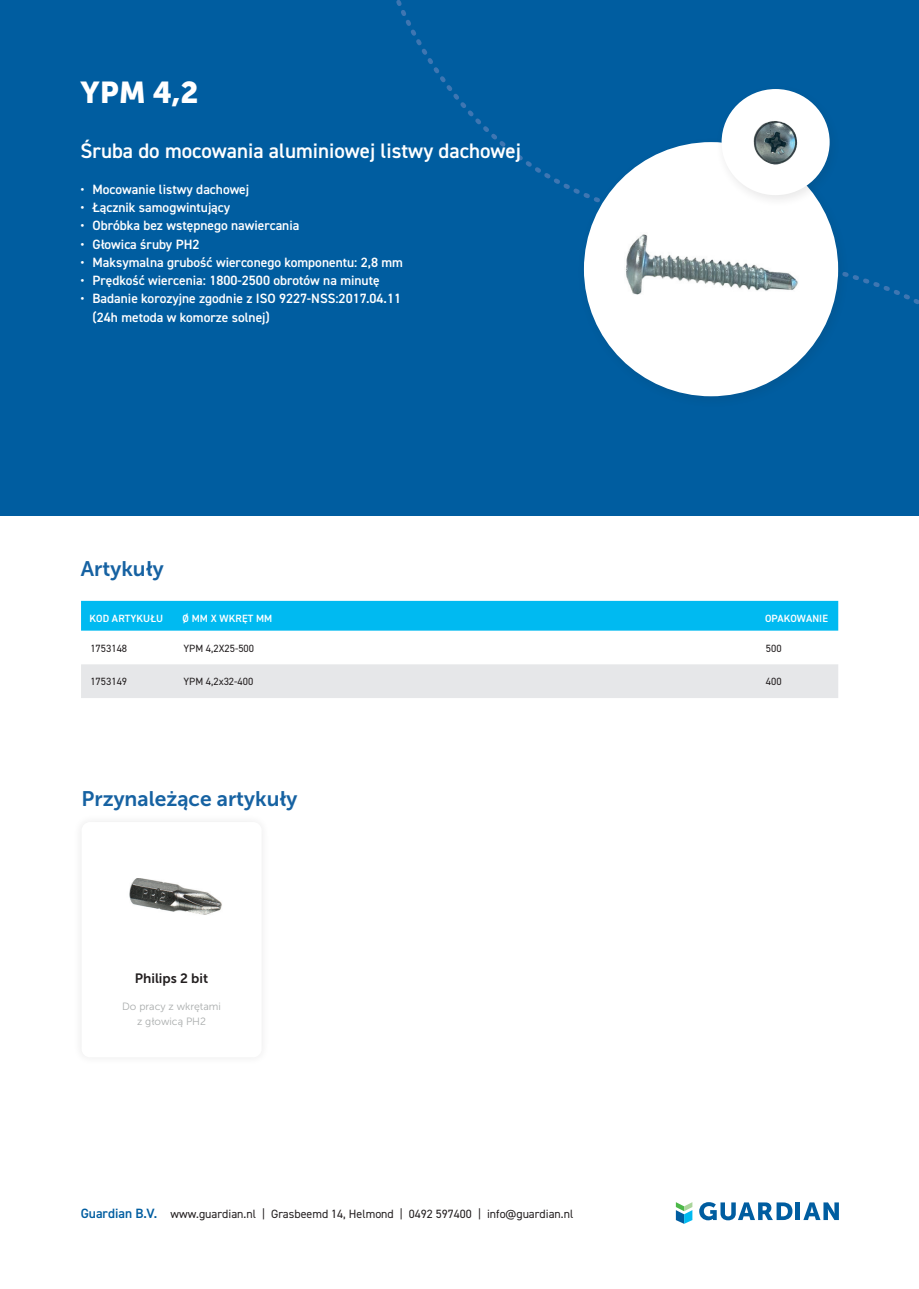
<style>
.page{position:relative;width:919px;height:1289px;background:#fff}
.page>*{position:absolute;margin:0;border:0;box-sizing:border-box;transform-origin:0 0}
.t1{font:30px "Museo Sans 900";color:#fff}
.t2{font:600 21px "DIN2014";color:#fff}
.t3{font:21px "Museo Sans 700";color:#1662a2}
.t4{font:600 13.5px/19.5px "DIN2014";color:#fff}
.t5{font:13.5px "Museo Sans 700";color:#231f20}
.t6{font:12px "DIN2014";color:#231f20}
.t7{font:10.5px "DIN2014";color:#231f20}
.t8{font:600 10.5px "DIN2014";letter-spacing:.01em;color:#fff}
.t9{font:10.5px/15px "Museo Sans 300";color:#a9acac;text-align:center}
.s1{font-weight:600;font-size:13.5px;color:#005da0}
</style>
<div class="page">
<div style="left:0;top:0;width:918px;height:515px;background:#005da0"></div>
<svg style="left:396px;top:0;width:181px;height:194px"></svg>
<svg style="left:852px;top:275px;width:66px;height:29px"></svg>
<svg style="left:675px;top:1202px;width:17px;height:21px"></svg>
<div style="left:795px;top:1202px;width:5px;height:17px;background:#005da0"></div>
<svg style="left:803px;top:1202px;width:35px;height:17px"></svg>
<svg style="left:699px;top:1202px;width:93px;height:18px"></svg>
<div style="left:81px;top:601px;width:757px;height:29px;background:#00baf1"></div>
<div style="left:81px;top:664px;width:757px;height:34px;background:#e6e7e9"></div>
<div style="left:584px;top:142px;width:254px;height:254px;background:#fff;border-radius:50%"></div>
<div style="left:714px;top:84px;width:126px;height:124px;background:#231f20;opacity:.1"></div>
<div style="left:721px;top:89px;width:108px;height:106px;background:#fff;border-radius:50%"></div>
<img style="left:753px;top:121px;width:45px;height:44px">
<img style="left:626px;top:234px;width:172px;height:61px">
<div style="left:73px;top:813px;width:197px;height:252px;background:#fbfbfb"></div>
<div style="left:81px;top:822px;width:180px;height:235px;background:#fff;border-radius:9px"></div>
<img style="left:129px;top:878px;width:93px;height:37px">
<h1 class="t1" style="left:80px;top:76px;width:119px">YPM 4,2</h1>
<h2 class="t2" style="left:80px;top:137px;width:442px">Śruba do mocowania aluminiowej listwy dachowej</h2>
<p class="t4" style="left:80px;top:180px;width:170px">• Mocowanie listwy dachowej</p>
<p class="t4" style="left:80px;top:198px;width:151px">• Łącznik samogwintujący</p>
<p class="t4" style="left:80px;top:216px;width:220px">• Obróbka bez wstępnego nawiercania</p>
<p class="t4" style="left:80px;top:234px;width:120px">• Głowica śruby PH2</p>
<p class="t4" style="left:80px;top:252px;width:324px">• Maksymalna grubość wierconego komponentu: 2,8 mm</p>
<p class="t4" style="left:80px;top:270px;width:300px">• Prędkość wiercenia: 1800-2500 obrotów na minutę</p>
<p class="t4" style="left:92px;top:288px;width:310px;text-indent:-12px">• Badanie korozyjne zgodnie z ISO 9227-NSS:2017.04.11 (24h metoda w komorze solnej)</p>
<h2 class="t3" style="left:81px;top:557px;width:84px">Artykuły</h2>
<p class="t8" style="left:90px;top:611px;width:75px">KOD ARTYKUŁU</p>
<p class="t8" style="left:182px;top:611px;width:91px">Ø MM X WKRĘT MM</p>
<p class="t8" style="left:765px;top:611px;width:64px">OPAKOWANIE</p>
<p class="t7" style="left:90px;top:641px;width:38px">1753148</p>
<p class="t7" style="left:183px;top:641px;width:72px">YPM 4,2X25-500</p>
<p class="t7" style="left:765px;top:641px;width:17px">500</p>
<p class="t7" style="left:90px;top:675px;width:38px">1753149</p>
<p class="t7" style="left:183px;top:675px;width:71px">YPM 4,2x32-400</p>
<p class="t7" style="left:765px;top:675px;width:17px">400</p>
<h2 class="t3" style="left:81px;top:787px;width:217px">Przynależące artykuły</h2>
<p class="t5" style="left:135px;top:970px;width:75px">Philips 2 bit</p>
<p class="t9" style="left:122px;top:999px;width:100px">Do pracy z wkrętami z głowicą PH2</p>
<p class="t6" style="left:81px;top:1206px;width:494px"><span class="s1">Guardian B.V.</span> www.guardian.nl | Grasbeemd 14, Helmond | 0492 597400 | info@guardian.nl</p>
</div>
